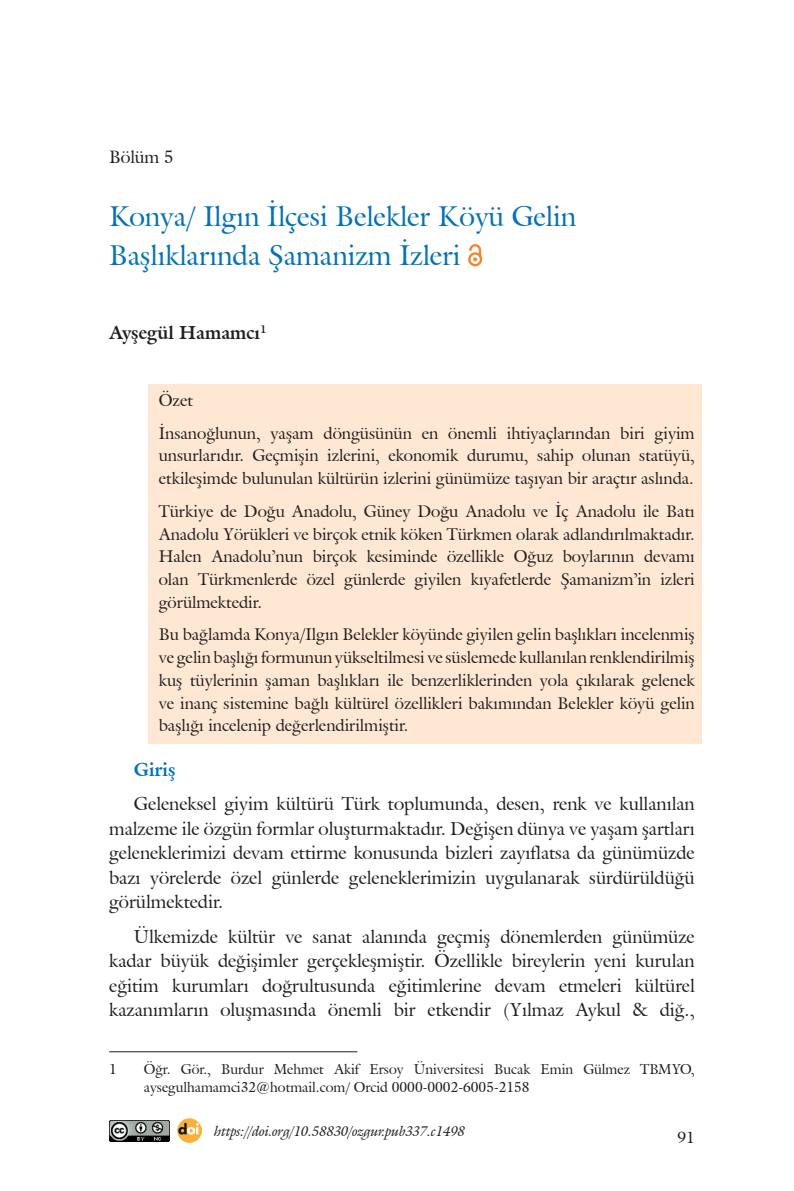
<style>
.page{position:relative;width:794px;height:1191px;background:#fff}
.page>*{position:absolute;margin:0;border:0;box-sizing:border-box;transform-origin:0 0}
.t1{font:28px/38.5px "Galliard IT Cby BT";color:#0072bc}
.t2{font:18.38px/24.5px "Galliard IT Cby BT";color:#231f20;text-align:justify}
.t3{font:700 18.38px "Galliard IT Cby BT";color:#231f20}
.t4{font:700 18.38px "Galliard IT Cby BT";color:#0072bc}
.t5{font:17.5px "Galliard IT Cby BT";color:#231f20}
.t6{font:16.62px/22.8px "Galliard IT Cby BT";color:#231f20}
.t7{font:15.75px "Galliard IT Cby BT";color:#231f20}
.t8{font:14px/17.5px "Galliard IT Cby BT";color:#231f20}
.t9{font:italic 14px "Galliard IT Cby BT";color:#231f20}
</style>
<div class="page">
<div style="left:148px;top:384px;width:554px;height:360px;background:#fee8d3"></div>
<svg style="left:468px;top:244px;width:14px;height:22px"></svg>
<hr style="left:109px;top:1051px;width:248px;height:1px;background:#231f20">
<img style="left:109px;top:1120px;width:60px;height:21px">
<img style="left:177px;top:1118px;width:24px;height:24px">
<p class="t5" style="left:109px;top:145px;width:66px">Bölüm 5</p>
<h1 class="t1" style="left:109px;top:197px;width:468px">Konya/ Ilgın İlçesi Belekler Köyü Gelin<br>Başlıklarında Şamanizm İzleri</h1>
<p class="t3" style="left:109px;top:320px;width:159px">Ayşegül Hamamcı<sup>1</sup></p>
<p class="t6" style="left:159px;top:384px;width:537px;line-height:32.7px">Özet<br>İnsanoğlunun, yaşam döngüsünün en önemli ihtiyaçlarından biri giyim</p>
<p class="t6" style="left:159px;top:444px;width:537px">unsurlarıdır. Geçmişin izlerini, ekonomik durumu, sahip olunan statüyü, etkileşimde bulunulan kültürün izlerini günümüze taşıyan bir araçtır aslında.</p>
<p class="t6" style="left:159px;top:499px;width:537px;text-align:justify">Türkiye de Doğu Anadolu, Güney Doğu Anadolu ve İç Anadolu ile Batı Anadolu Yörükleri ve birçok etnik köken Türkmen olarak adlandırılmaktadır.<br>Halen Anadolu’nun birçok kesiminde özellikle Oğuz boylarının devamı olan Türkmenlerde özel günlerde giyilen kıyafetlerde Şamanizm’in izleri görülmektedir.</p>
<p class="t6" style="left:159px;top:623px;width:537px;text-align:justify">Bu bağlamda Konya/Ilgın Belekler köyünde giyilen gelin başlıkları incelenmiş ve gelin başlığı formunun yükseltilmesi ve süslemede kullanılan renklendirilmiş kuş tüylerinin şaman başlıkları ile benzerliklerinden yola çıkılarak gelenek ve inanç sistemine bağlı kültürel özellikleri bakımından Belekler köyü gelin başlığı incelenip değerlendirilmiştir.</p>
<p class="t4" style="left:134px;top:757px;width:43px">Giriş</p>
<p class="t2" style="left:109px;top:791px;width:587px;text-indent:25px">Geleneksel giyim kültürü Türk toplumunda, desen, renk ve kullanılan malzeme ile özgün formlar oluşturmaktadır. Değişen dünya ve yaşam şartları geleneklerimizi devam ettirme konusunda bizleri zayıflatsa da günümüzde bazı yörelerde özel günlerde geleneklerimizin uygulanarak sürdürüldüğü görülmektedir.</p>
<p class="t2" style="left:109px;top:924px;width:587px;text-indent:25px">Ülkemizde kültür ve sanat alanında geçmiş dönemlerden günümüze kadar büyük değişimler gerçekleşmiştir. Özellikle bireylerin yeni kurulan eğitim kurumları doğrultusunda eğitimlerine devam etmeleri kültürel kazanımların oluşmasında önemli bir etkendir (Yılmaz Aykul &amp; diğ.,</p>
<p class="t8" style="left:109px;top:1060px;width:9px">1</p>
<p class="t8" style="left:144px;top:1060px;width:552px">Öğr. Gör., Burdur Mehmet Akif Ersoy Üniversitesi Bucak Emin Gülmez TBMYO, aysegulhamamci32@hotmail.com/ Orcid 0000-0002-6005-2158</p>
<p class="t9" style="left:214px;top:1121px;width:252px">https://doi.org/10.58830/ozgur.pub337.c1498</p>
<p class="t7" style="left:677px;top:1127px;width:19px">91</p>
</div>
